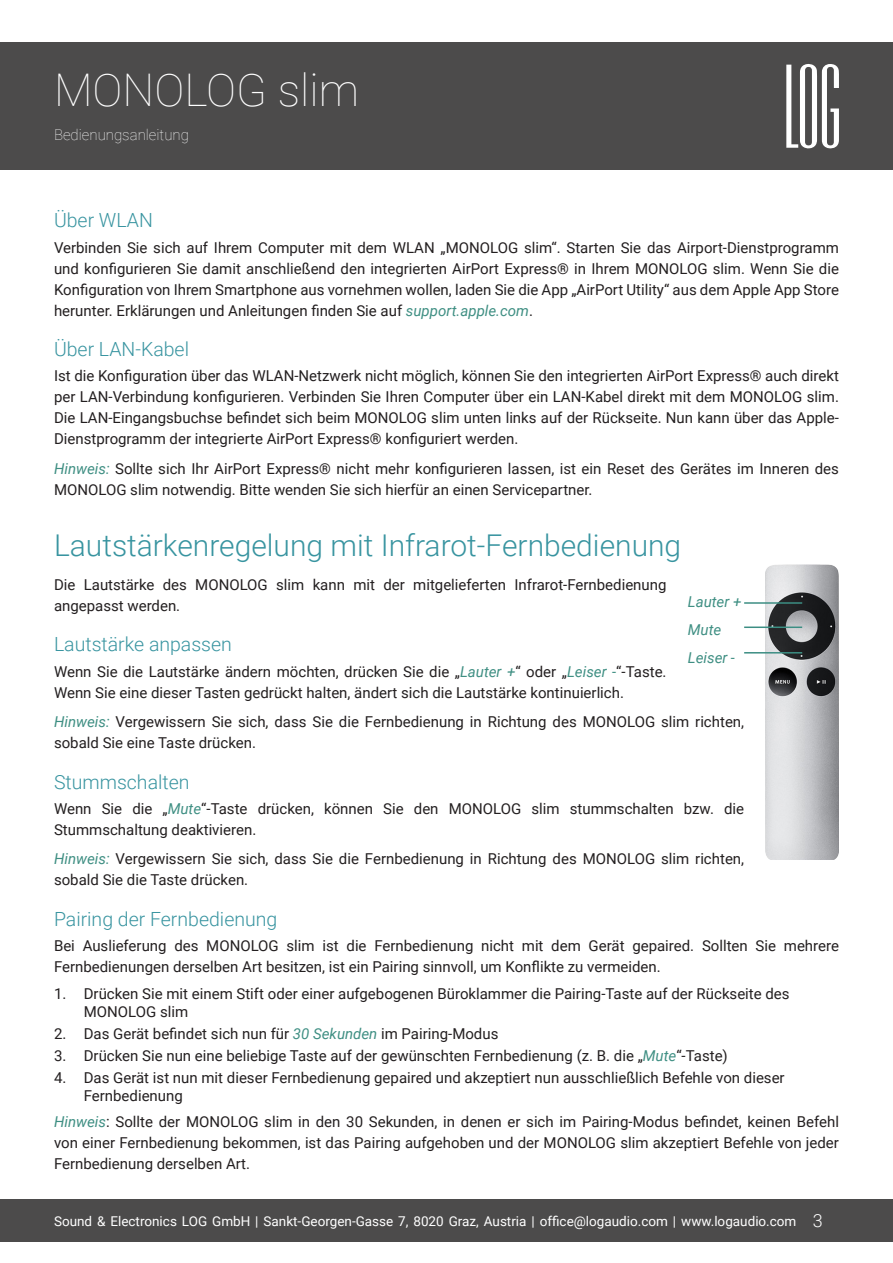
<style>
.page{position:relative;width:893px;height:1263px;background:#fff}
.page>*{position:absolute;margin:0;border:0;box-sizing:border-box;transform-origin:0 0}
.t1{font:100 45px "Roboto";color:#fff}
.UE1{font:300 30px "Roboto";color:#3894a0}
.UE2{font:300 19.5px "Roboto";color:#3894a0}
.t2{font:15px/21px "Roboto";color:#231f20}
.t3{font:100 15px "Roboto";color:#fff}
.t4{font:italic 15px "Roboto";color:#3f8f83}
.t5{font:13.5px "Roboto";color:#fff}
.s1{font-style:italic;color:#3f8f83}
.s2{font-weight:300;font-size:18px}
</style>
<div class="page">
<div style="left:0;top:43px;width:893px;height:127px;background:#4c4b4b"></div>
<div style="left:0;top:1199px;width:893px;height:43px;background:#4c4b4b"></div>
<svg style="left:786px;top:64px;width:53px;height:85px"></svg>
<img style="left:765px;top:565px;width:74px;height:295px">
<hr style="left:744px;top:602px;width:58px;height:2px;background:#3c8e83">
<hr style="left:744px;top:652px;width:58px;height:1px;background:#3c8e83">
<hr style="left:744px;top:626px;width:58px;height:2px;background:#3c8e83">
<h1 class="t1" style="left:54px;top:59px;width:307px">MONOLOG slim</h1>
<p class="t3" style="left:54px;top:124px;width:136px">Bedienungsanleitung</p>
<p class="UE2" style="left:54px;top:207px;width:100px">Über WLAN</p>
<p class="t2" style="left:54px;top:236px;width:786px;text-align:justify">Verbinden Sie sich auf Ihrem Computer mit dem WLAN „MONOLOG slim“. Starten Sie das Airport-Dienstprogramm und konfigurieren Sie damit anschließend den integrierten AirPort Express® in Ihrem MONOLOG slim. Wenn Sie die Konfiguration von Ihrem Smartphone aus vornehmen wollen, laden Sie die App „AirPort Utility“ aus dem Apple App Store herunter. Erklärungen und Anleitungen finden Sie auf <span class="s1">support.apple.com</span>.</p>
<p class="UE2" style="left:54px;top:335px;width:137px">Über LAN-Kabel</p>
<p class="t2" style="left:54px;top:365px;width:786px;text-align:justify">Ist die Konfiguration über das WLAN-Netzwerk nicht möglich, können Sie den integrierten AirPort Express® auch direkt per LAN-Verbindung konfigurieren. Verbinden Sie Ihren Computer über ein LAN-Kabel direkt mit dem MONOLOG slim.<br>Die LAN-Eingangsbuchse befindet sich beim MONOLOG slim unten links auf der Rückseite. Nun kann über das Apple-Dienstprogramm der integrierte AirPort Express® konfiguriert werden.</p>
<p class="t2" style="left:54px;top:457px;width:786px"><span class="s1">Hinweis:</span> Sollte sich Ihr AirPort Express® nicht mehr konfigurieren lassen, ist ein Reset des Gerätes im Inneren des<br>MONOLOG slim notwendig. Bitte wenden Sie sich hierfür an einen Servicepartner.</p>
<p class="UE1" style="left:54px;top:524px;width:629px">Lautstärkenregelung mit Infrarot-Fernbedienung</p>
<p class="t2" style="left:54px;top:574px;width:614px">Die Lautstärke des MONOLOG slim kann mit der mitgelieferten Infrarot-Fernbedienung angepasst werden.</p>
<p class="UE2" style="left:54px;top:631px;width:179px">Lautstärke anpassen</p>
<p class="t2" style="left:54px;top:660px;width:614px">Wenn Sie die Lautstärke ändern möchten, drücken Sie die „<span class="s1">Lauter +</span>“ oder „<span class="s1">Leiser -</span>“-Taste.<br>Wenn Sie eine dieser Tasten gedrückt halten, ändert sich die Lautstärke kontinuierlich.</p>
<p class="t2" style="left:54px;top:711px;width:692px"><span class="s1">Hinweis:</span> Vergewissern Sie sich, dass Sie die Fernbedienung in Richtung des MONOLOG slim richten, sobald Sie eine Taste drücken.</p>
<p class="UE2" style="left:54px;top:768px;width:137px">Stummschalten</p>
<p class="t2" style="left:54px;top:797px;width:692px">Wenn Sie die „<span class="s1">Mute</span>“-Taste drücken, können Sie den MONOLOG slim stummschalten bzw. die<br>Stummschaltung deaktivieren.</p>
<p class="t2" style="left:54px;top:848px;width:692px"><span class="s1">Hinweis:</span> Vergewissern Sie sich, dass Sie die Fernbedienung in Richtung des MONOLOG slim richten, sobald Sie die Taste drücken.</p>
<p class="UE2" style="left:54px;top:905px;width:225px">Pairing der Fernbedienung</p>
<p class="t2" style="left:54px;top:935px;width:786px">Bei Auslieferung des MONOLOG slim ist die Fernbedienung nicht mit dem Gerät gepaired. Sollten Sie mehrere<br>Fernbedienungen derselben Art besitzen, ist ein Pairing sinnvoll, um Konflikte zu vermeiden.</p>
<p class="t2" style="left:84px;top:984px;width:707px;line-height:18px;text-indent:-30px">1. Drücken Sie mit einem Stift oder einer aufgebogenen Büroklammer die Pairing-Taste auf der Rückseite des<br>MONOLOG slim</p>
<p class="t2" style="left:54px;top:1022px;width:446px">2. Das Gerät befindet sich nun für <span class="s1">30 Sekunden</span> im Pairing-Modus</p>
<p class="t2" style="left:54px;top:1045px;width:675px">3. Drücken Sie nun eine beliebige Taste auf der gewünschten Fernbedienung (z. B. die „<span class="s1">Mute</span>“-Taste)</p>
<p class="t2" style="left:84px;top:1068px;width:702px;line-height:18px;text-indent:-30px">4. Das Gerät ist nun mit dieser Fernbedienung gepaired und akzeptiert nun ausschließlich Befehle von dieser<br>Fernbedienung</p>
<p class="t2" style="left:54px;top:1110px;width:786px;text-align:justify"><span class="s1">Hinweis</span>: Sollte der MONOLOG slim in den 30 Sekunden, in denen er sich im Pairing-Modus befindet, keinen Befehl von einer Fernbedienung bekommen, ist das Pairing aufgehoben und der MONOLOG slim akzeptiert Befehle von jeder Fernbedienung derselben Art.</p>
<p class="t4" style="left:688px;top:591px;width:55px">Lauter +</p>
<p class="t4" style="left:688px;top:619px;width:35px">Mute</p>
<p class="t4" style="left:688px;top:647px;width:49px">Leiser -</p>
<p class="t5" style="left:54px;top:1211px;width:770px">Sound &amp; Electronics LOG GmbH | Sankt-Georgen-Gasse 7, 8020 Graz, Austria | office@logaudio.com | www.logaudio.com <span class="s2">3</span></p>
</div>
